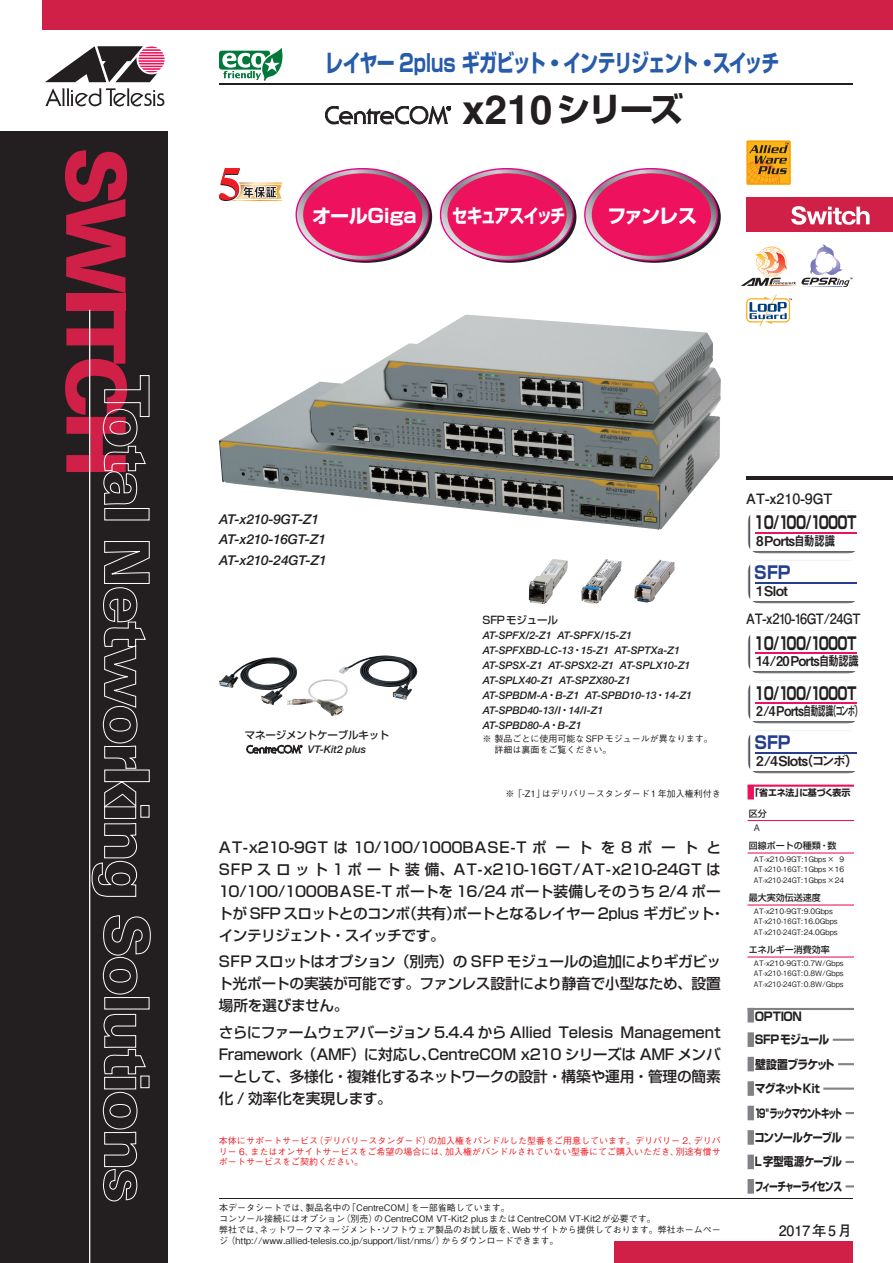
<style>
.page{position:relative;width:893px;height:1263px;background:#fff}
.page>*{position:absolute;margin:0;border:0;box-sizing:border-box;transform-origin:0 0}
.t1{font:700 40.5px "Helvetica";color:#231f20}
.t2{font:700 24px "Shin Go Pro";letter-spacing:-.06em;color:#275caa;scale:.75 1}
.t3{font:700 19.2px "Shin Go Pro";letter-spacing:-.11em;color:#fff;scale:.8 1}
.t4{font:700 19.2px "Shin Go Pro";letter-spacing:-.025em;color:#fff}
.t5{font:700 19.2px "Shin Go Pro";letter-spacing:-.045em;color:#fff}
.t6{font:700 17.4px "Shin Go Pro";letter-spacing:-.06em;color:#231f20;scale:.72 1}
.t7{font:700 17.4px "Shin Go Pro";color:#253f8e;scale:.9 1}
.t8{font:500 14.7px/22px "Shin Go Pro";letter-spacing:-.02em;color:#231f20;text-align:justify}
.t9{font:700 14.25px "Futo Go B101 Pro";letter-spacing:-.04em;color:#231f20;scale:.9 1}
.t10{font:700 14.25px "Futo Go B101 Pro";color:#231f20}
.t11{font:700 14.25px "Futo Go B101 Pro";letter-spacing:.06em;color:#231f20}
.t12{font:italic 500 13.5px/20.2px "Helvetica Neue";letter-spacing:-.02em;color:#231f20}
.t13{font:13.5px "Midashi Go Pro MB31";letter-spacing:-.05em;color:#231f20}
.t14{font:13.5px "Midashi Go Pro MB31";letter-spacing:-.075em;color:#231f20;scale:.9 1}
.t15{font:13.5px "Midashi Go Pro MB31";letter-spacing:-.05em;color:#231f20;scale:.95 1}
.t16{font:700 12px/24.5px "Shin Go Pro";letter-spacing:-.07em;color:#231f20;scale:.9 1}
.t17{font:700 12px/23px "Shin Go Pro";letter-spacing:-.05em;color:#231f20;scale:.9 1}
.t18{font:italic 500 10.5px/15px "Helvetica Neue";letter-spacing:-.005em;color:#231f20}
.t19{font:500 10.5px "Shin Go Pro";letter-spacing:-.01em;color:#231f20}
.t20{font:500 9px/10.8px "Gothic BBB Pro";color:#231f20}
.t21{font:500 9px/10.8px "Gothic BBB Pro";color:#ee1d23;text-align:justify}
.t22{font:500 9px "Shin Go Pro";color:#231f20}
.t23{font:700 9px "Shin Go Pro";letter-spacing:-.03em;color:#231f20}
.t24{font:500 7.5px/10.5px "Gothic BBB Pro";color:#231f20;text-align:justify}
.s1{font-family:"Shin Go Pro";font-size:33.75px}
.s2{font-family:"Shin Go Pro";font-style:normal}
</style>
<div class="page">
<div style="left:0;top:132px;width:168px;height:1131px;background:#231f20"></div>
<svg style="left:65px;top:150px;width:62px;height:143px"></svg>
<div style="left:66px;top:294px;width:60px;height:17px;background:#d12048"></div>
<hr style="left:89px;top:310px;width:1px;height:953px;background:#fff">
<svg style="left:65px;top:310px;width:85px;height:195px"></svg>
<div style="left:104px;top:508px;width:45px;height:12px;border:1px solid #fff"></div>
<svg style="left:91px;top:541px;width:59px;height:356px"></svg>
<svg style="left:102px;top:915px;width:49px;height:80px"></svg>
<div style="left:104px;top:997px;width:45px;height:12px;border:1px solid #fff"></div>
<svg style="left:102px;top:1013px;width:48px;height:189px"></svg>
<div style="left:43px;top:0;width:850px;height:30px;background:#d12048"></div>
<svg style="left:45px;top:46px;width:120px;height:36px"></svg>
<svg style="left:45px;top:88px;width:120px;height:19px"></svg>
<div style="left:614px;top:1242px;width:239px;height:21px;background:#d12048"></div>
<hr style="left:746px;top:476px;width:147px;height:4px;background:#231f20">
<hr style="left:219px;top:1198px;width:634px;height:1px;background:#231f20">
<div style="left:746px;top:198px;width:147px;height:34px;background:#d12048"></div>
<svg style="left:791px;top:206px;width:79px;height:19px"></svg>
<hr style="left:219px;top:83px;width:634px;height:1px;background:#231f20">
<img style="left:747px;top:510px;width:110px;height:44px">
<hr style="left:755px;top:533px;width:101px;height:1px;background:#ec1162">
<img style="left:747px;top:560px;width:110px;height:44px">
<hr style="left:755px;top:583px;width:101px;height:1px;background:#253f8e">
<svg style="left:746px;top:140px;width:45px;height:45px"></svg>
<svg style="left:747px;top:141px;width:43px;height:43px;background:#ce8d19"></svg>
<hr style="left:747px;top:784px;width:107px;height:3px;background:#ed105b">
<div style="left:747px;top:786px;width:7px;height:13px;background:#ed105b"></div>
<hr style="left:747px;top:820px;width:107px;height:1px;background:#ed105b">
<hr style="left:747px;top:852px;width:107px;height:1px;background:#ed105b">
<hr style="left:747px;top:904px;width:107px;height:1px;background:#ed105b">
<hr style="left:747px;top:956px;width:107px;height:1px;background:#ed105b">
<img style="left:747px;top:630px;width:110px;height:44px">
<hr style="left:755px;top:653px;width:101px;height:1px;background:#ec1162">
<img style="left:747px;top:680px;width:110px;height:44px">
<hr style="left:756px;top:703px;width:101px;height:1px;background:#ec1162">
<img style="left:747px;top:730px;width:110px;height:44px">
<hr style="left:756px;top:753px;width:101px;height:1px;background:#253f8e">
<svg style="left:746px;top:295px;width:46px;height:31px"></svg>
<svg style="left:741px;top:245px;width:112px;height:42px"></svg>
<hr style="left:747px;top:1008px;width:107px;height:2px;background:#808285">
<div style="left:747px;top:1008px;width:7px;height:14px;background:#808285"></div>
<div style="left:747px;top:1032px;width:7px;height:15px;background:#808285"></div>
<div style="left:747px;top:1057px;width:7px;height:14px;background:#808285"></div>
<div style="left:747px;top:1081px;width:7px;height:15px;background:#808285"></div>
<div style="left:747px;top:1106px;width:7px;height:14px;background:#808285"></div>
<div style="left:747px;top:1130px;width:7px;height:15px;background:#808285"></div>
<div style="left:747px;top:1154px;width:7px;height:15px;background:#808285"></div>
<div style="left:747px;top:1179px;width:7px;height:15px;background:#808285"></div>
<hr style="left:833px;top:1039px;width:21px;height:2px;background:#808285">
<svg style="left:838px;top:1063px;width:16px;height:2px"></svg>
<hr style="left:823px;top:1087px;width:31px;height:3px;background:#808285">
<svg style="left:845px;top:1112px;width:9px;height:2px"></svg>
<svg style="left:845px;top:1136px;width:9px;height:2px"></svg>
<svg style="left:845px;top:1161px;width:9px;height:2px"></svg>
<svg style="left:845px;top:1185px;width:9px;height:2px"></svg>
<svg style="left:585px;top:169px;width:132px;height:91px"></svg>
<div style="left:592px;top:173px;width:119px;height:83px;background:#ed115e;border-radius:50%"></div>
<svg style="left:296px;top:169px;width:133px;height:91px"></svg>
<div style="left:303px;top:173px;width:119px;height:83px;background:#ed115e;border-radius:50%"></div>
<svg style="left:441px;top:169px;width:132px;height:91px"></svg>
<div style="left:447px;top:173px;width:120px;height:83px;background:#ed115e;border-radius:50%"></div>
<svg style="left:325px;top:106px;width:126px;height:18px"></svg>
<img style="left:219px;top:655px;width:198px;height:45px">
<svg style="left:247px;top:745px;width:55px;height:8px"></svg>
<svg style="left:219px;top:48px;width:63px;height:33px"></svg>
<img style="left:219px;top:315px;width:501px;height:215px">
<svg style="left:219px;top:168px;width:63px;height:33px"></svg>
<img style="left:581px;top:559px;width:40px;height:45px">
<img style="left:634px;top:560px;width:41px;height:43px">
<img style="left:529px;top:559px;width:39px;height:45px">
<h2 class="t2" style="left:325px;top:44px;width:607px">レイヤー 2plus ギガビット・インテリジェント・スイッチ</h2>
<h1 class="t1" style="left:462px;top:85px;width:223px">x210<span class="s1">シリーズ</span></h1>
<h3 class="t4" style="left:312px;top:201px;width:106px">オールGiga</h3>
<h3 class="t3" style="left:452px;top:201px;width:143px">セキュアスイッチ</h3>
<h3 class="t5" style="left:607px;top:201px;width:91px">ファンレス</h3>
<p class="t12" style="left:219px;top:509px;width:109px">AT-x210-9GT-Z1<br>AT-x210-16GT-Z1<br>AT-x210-24GT-Z1</p>
<p class="t19" style="left:245px;top:726px;width:146px">マネージメントケーブルキット</p>
<p class="t18" style="left:308px;top:742px;width:60px">VT-Kit2 plus</p>
<p class="t19" style="left:483px;top:611px;width:77px">SFPモジュール</p>
<p class="t18" style="left:483px;top:627px;width:211px">AT-SPFX/2-Z1 AT-SPFX/15-Z1<br>AT-SPFXBD-LC-13<span class="s2">・</span>15-Z1 AT-SPTXa-Z1<br>AT-SPSX-Z1 AT-SPSX2-Z1 AT-SPLX10-Z1<br>AT-SPLX40-Z1 AT-SPZX80-Z1<br>AT-SPBDM-A<span class="s2">・</span>B-Z1 AT-SPBD10-13<span class="s2">・</span>14-Z1<br>AT-SPBD40-13/I<span class="s2">・</span>14/I-Z1<br>AT-SPBD80-A<span class="s2">・</span>B-Z1</p>
<p class="t20" style="left:495px;top:732px;width:220px;text-indent:-12px">※ 製品ごとに使用可能なSFPモジュールが異なります。詳細は裏面をご覧ください。</p>
<p class="t20" style="left:505px;top:787px;width:217px">※「-Z1」はデリバリースタンダード1年加入権利付き</p>
<p class="t8" style="left:218px;top:834px;width:508px;text-align:left">AT-x210-9GT は 10/100/1000BASE-T ポートを 8 ポートとSFP スロット 1 ポート装備、AT-x210-16GT/AT-x210-24GT は10/100/1000BASE-T ポートを 16/24 ポート装備しそのうち 2/4 ポートが SFP スロットとのコンボ（共有）ポートとなるレイヤー 2plus ギガビット・インテリジェント・スイッチです。</p>
<p class="t8" style="left:218px;top:949px;width:505px">SFP スロットはオプション（別売）の SFP モジュールの追加によりギガビット光ポートの実装が可能です。ファンレス設計により静音で小型なため、設置場所を選びません。</p>
<p class="t8" style="left:219px;top:1019px;width:504px">さらにファームウェアバージョン 5.4.4 から Allied Telesis Management Framework（AMF）に対応し、CentreCOM x210 シリーズは AMF メンバーとして、多様化・複雑化するネットワークの設計・構築や運用・管理の簡素化 / 効率化を実現します。</p>
<p class="t21" style="left:219px;top:1134px;width:503px">本体にサポートサービス（デリバリースタンダード）の加入権をバンドルした型番をご用意しています。デリバリー 2、デリバリー 6、またはオンサイトサービスをご希望の場合には、加入権がバンドルされていない型番にてご購入いただき、別途有償サポートサービスをご契約ください。</p>
<p class="t20" style="left:219px;top:1201px;width:503px">本データシートでは、製品名中の「CentreCOM」を一部省略しています。<br>コンソール接続にはオプション（別売）のCentreCOM VT-Kit2 plusまたはCentreCOM VT-Kit2が必要です。<br>弊社では、ネットワークマネージメント・ソフトウェア製品のお試し版を、Webサイトから提供しております。弊社ホームページ（http://www.allied-telesis.co.jp/support/list/nms/）からダウンロードできます。</p>
<p class="t10" style="left:746px;top:487px;width:88px">AT-x210-9GT</p>
<p class="t6" style="left:754px;top:509px;width:143px">10/100/1000T</p>
<p class="t13" style="left:756px;top:530px;width:81px">8Ports自動認識</p>
<p class="t7" style="left:754px;top:559px;width:42px">SFP</p>
<p class="t13" style="left:756px;top:580px;width:33px">1Slot</p>
<p class="t9" style="left:746px;top:607px;width:129px">AT-x210-16GT/24GT</p>
<p class="t6" style="left:754px;top:629px;width:143px">10/100/1000T</p>
<p class="t15" style="left:756px;top:650px;width:110px">14/20Ports自動認識</p>
<p class="t6" style="left:754px;top:679px;width:143px">10/100/1000T</p>
<p class="t14" style="left:756px;top:700px;width:120px">2/4Ports自動認識（コンボ）</p>
<p class="t7" style="left:754px;top:729px;width:42px">SFP</p>
<p class="t13" style="left:756px;top:750px;width:104px">2/4Slot（コンボ）</p>
<p class="t13" style="left:801px;top:750px;width:8px">s</p>
<p class="t23" style="left:750px;top:786px;width:102px">「省エネ法」に基づく表示</p>
<p class="t22" style="left:749px;top:806px;width:19px">区分</p>
<p class="t20" style="left:754px;top:821px;width:8px">A</p>
<p class="t22" style="left:749px;top:838px;width:89px">回線ポートの種類・数</p>
<p class="t24" style="left:754px;top:853px;width:92px">AT-x210-9GT: 1Gbps × 9<br>AT-x210-16GT: 1Gbps × 16<br>AT-x210-24GT: 1Gbps × 24</p>
<p class="t22" style="left:749px;top:890px;width:73px">最大実効伝送速度</p>
<p class="t24" style="left:754px;top:905px;width:85px;text-align:left">AT-x210-9GT: 9.0Gbps<br>AT-x210-16GT: 16.0Gbps<br>AT-x210-24GT: 24.0Gbps</p>
<p class="t22" style="left:749px;top:942px;width:82px">エネルギー消費効率</p>
<p class="t24" style="left:754px;top:957px;width:91px">AT-x210-9GT: 0.7W/Gbps AT-x210-16GT: 0.8W/Gbps AT-x210-24GT: 0.8W/Gbps</p>
<p class="t17" style="left:755px;top:1004px;width:84px">OPTION<br>SFP モジュール</p>
<p class="t16" style="left:754px;top:1051px;width:99px">壁設置ブラケットマグネットKit<br>19" ラックマウントキットコンソールケーブル<br>L字型電源ケーブルフィーチャーライセンス</p>
<p class="t11" style="left:779px;top:1219px;width:75px">2017年5月</p>
</div>
